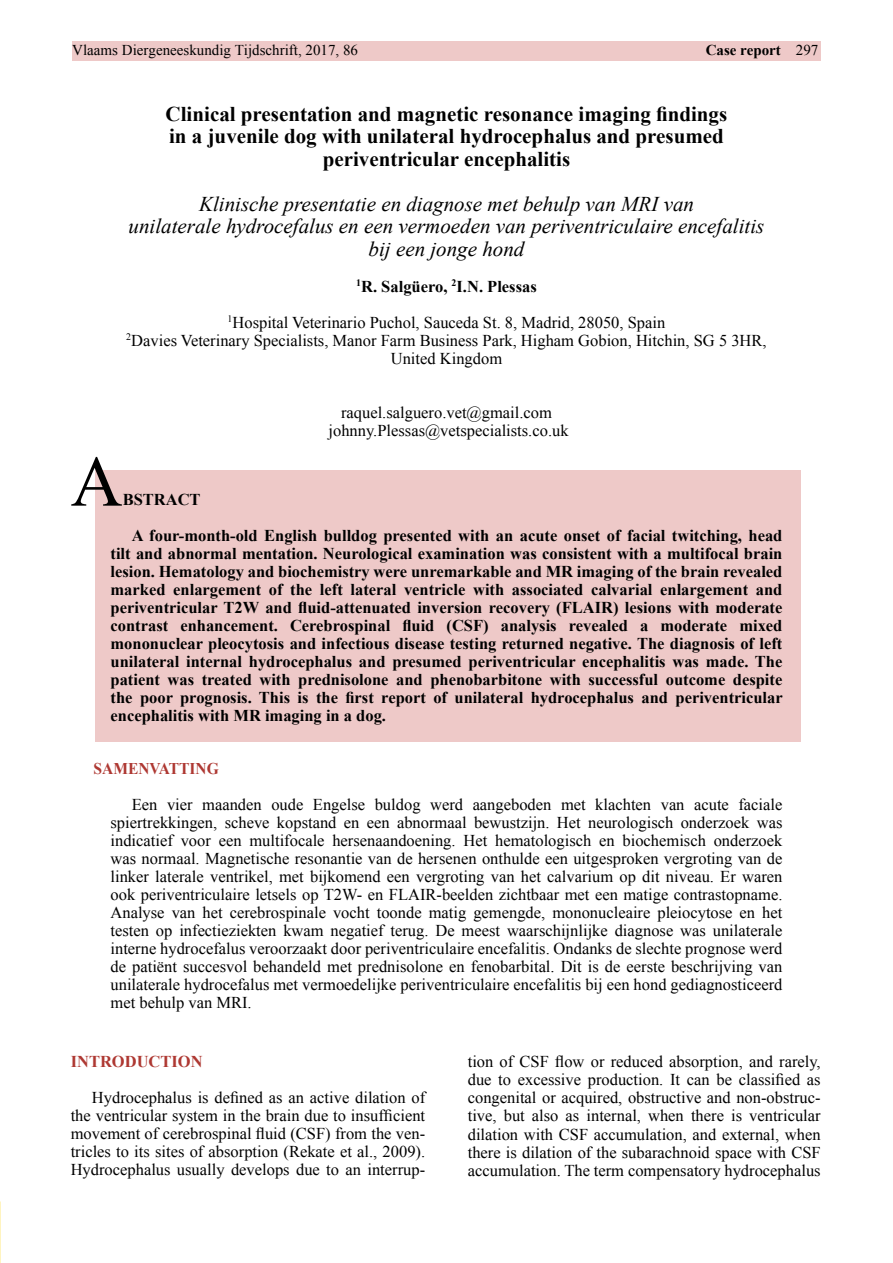
<style>
.page{position:relative;width:893px;height:1263px;background:#fff}
.page>*{position:absolute;margin:0;border:0;box-sizing:border-box;transform-origin:0 0}
.t1{font:72px "Times New Roman";color:#000}
.t2{font:700 21px/22.5px "Times New Roman";color:#000;text-align:center}
.t3{font:italic 21px/22.5px "Times New Roman";color:#000;text-align:center}
.t4{font:16.5px/18px "Times New Roman";color:#000;text-align:justify}
.t5{font:700 16.5px/18px "Times New Roman";color:#000}
.t6{font:700 16.5px "Times New Roman";color:#ae3832}
.t7{font:700 16.35px "Times New Roman";color:#ae3832;scale:.95 1}
.t8{font:15px "Times New Roman";color:#000}
.t9{font:700 15px "Times New Roman";color:#000}
.s1{font-weight:400}
.s2{font-weight:700}
</style>
<div class="page">
<div style="left:95px;top:470px;width:705px;height:271px;background:#eec9c8"></div>
<div style="left:72px;top:42px;width:749px;height:19px;background:#eec9c8"></div>
<p class="t8" style="left:72px;top:40px;width:287px">Vlaams Diergeneeskundig Tijdschrift, 2017, 86</p>
<p class="t9" style="left:706px;top:40px;width:114px">Case report <span class="s1">297</span></p>
<p class="t2" style="left:166px;top:102px;width:563px">Clinical presentation and magnetic resonance imaging findings in a juvenile dog with unilateral hydrocephalus and presumed periventricular encephalitis</p>
<p class="t3" style="left:129px;top:192px;width:637px">Klinische presentatie en diagnose met behulp van MRI van<br>unilaterale hydrocefalus en een vermoeden van periventriculaire encefalitis bij een jonge hond</p>
<p class="t4" style="left:228px;top:268px;width:439px;line-height:36px;text-align:center"><sup>1</sup><span class="s2">R. Salgüero,</span> <sup>2</sup><span class="s2">I.N. Plessas<br></span><sup>1</sup>Hospital Veterinario Puchol, Sauceda St. 8, Madrid, 28050, Spain</p>
<p class="t4" style="left:126px;top:331px;width:642px;text-align:center"><sup>2</sup>Davies Veterinary Specialists, Manor Farm Business Park, Higham Gobion, Hitchin, SG 5 3HR,<br>United Kingdom</p>
<p class="t4" style="left:329px;top:403px;width:242px;text-align:center">raquel.salguero.vet@gmail.com johnny.Plessas@vetspecialists.co.uk</p>
<h1 class="t1" style="left:71px;top:433px;width:53px">A</h1>
<p class="t5" style="left:132px;top:481px;width:652px;line-height:36px;text-indent:-9px">BSTRACT<br>A four-month-old English bulldog presented with an acute onset of facial twitching, head</p>
<p class="t5" style="left:111px;top:544px;width:674px;text-align:justify">tilt and abnormal mentation. Neurological examination was consistent with a multifocal brain lesion. Hematology and biochemistry were unremarkable and MR imaging of the brain revealed marked enlargement of the left lateral ventricle with associated calvarial enlargement and periventricular T2W and fluid-attenuated inversion recovery (FLAIR) lesions with moderate contrast enhancement. Cerebrospinal fluid (CSF) analysis revealed a moderate mixed mononuclear pleocytosis and infectious disease testing returned negative. The diagnosis of left unilateral internal hydrocephalus and presumed periventricular encephalitis was made. The patient was treated with prednisolone and phenobarbitone with successful outcome despite the poor prognosis. This is the first report of unilateral hydrocephalus and periventricular encephalitis with MR imaging in a dog.</p>
<p class="t7" style="left:94px;top:757px;width:133px">SAMENVATTING</p>
<p class="t4" style="left:111px;top:795px;width:673px;text-indent:21px">Een vier maanden oude Engelse buldog werd aangeboden met klachten van acute faciale spiertrekkingen, scheve kopstand en een abnormaal bewustzijn. Het neurologisch onderzoek was indicatief voor een multifocale hersenaandoening. Het hematologisch en biochemisch onderzoek was normaal. Magnetische resonantie van de hersenen onthulde een uitgesproken vergroting van de linker laterale ventrikel, met bijkomend een vergroting van het calvarium op dit niveau. Er waren ook periventriculaire letsels op T2W- en FLAIR-beelden zichtbaar met een matige contrastopname.<br>Analyse van het cerebrospinale vocht toonde matig gemengde, mononucleaire pleiocytose en het testen op infectieziekten kwam negatief terug. De meest waarschijnlijke diagnose was unilaterale interne hydrocefalus veroorzaakt door periventriculaire encefalitis. Ondanks de slechte prognose werd de patiënt succesvol behandeld met prednisolone en fenobarbital. Dit is de eerste beschrijving van unilaterale hydrocefalus met vermoedelijke periventriculaire encefalitis bij een hond gediagnosticeerd met behulp van MRI.</p>
<p class="t6" style="left:71px;top:1050px;width:134px">INTRODUCTION</p>
<p class="t4" style="left:71px;top:1088px;width:356px;text-indent:21px">Hydrocephalus is defined as an active dilation of the ventricular system in the brain due to insufficient movement of cerebrospinal fluid (CSF) from the ven&shy;tricles to its sites of absorption (Rekate et al., 2009).<br>Hydrocephalus usually develops due to an interrup-</p>
<p class="t4" style="left:468px;top:1053px;width:354px">tion of CSF flow or reduced absorption, and rarely, due to excessive production. It can be classified as congenital or acquired, obstructive and non-obstruc&shy;tive, but also as internal, when there is ventricular dilation with CSF accumulation, and external, when there is dilation of the subarachnoid space with CSF accumulation. The term compensatory hydrocephalus</p>
</div>
